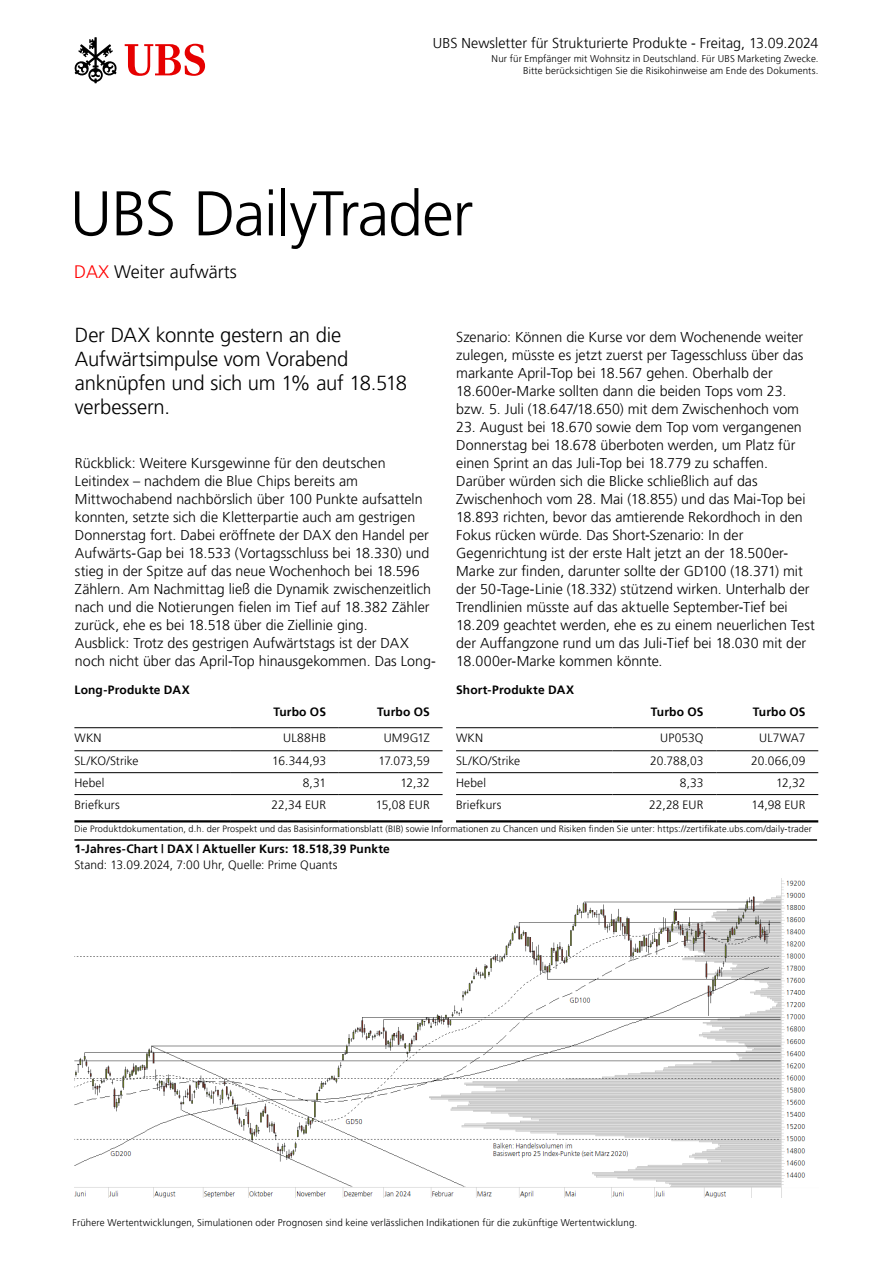
<style>
.page{position:relative;width:893px;height:1263px;background:#fff}
.page>*{position:absolute;margin:0;border:0;box-sizing:border-box;transform-origin:0 0}
.t1{font:300 63px "Frutiger 45";letter-spacing:-.025em;color:#000}
.t2{font:300 20.25px/24px "Frutiger 45";letter-spacing:-.01em;color:#000}
.t3{font:300 18px "Frutiger 45";color:#000}
.t4{font:300 14.25px/18px "Frutiger 45";color:#000}
.t5{font:300 12px "Frutiger 45";letter-spacing:.01em;color:#000}
.t6{font:300 12px "Frutiger 45";letter-spacing:.01em;color:#000}
.t7{font:300 9.75px/12px "Frutiger 45";letter-spacing:.015em;color:#000;text-align:right}
.t8{font:300 9.15px "Frutiger 45";letter-spacing:.015em;color:#000}
.s1{color:#f00}
</style>
<div class="page">
<svg style="left:125px;top:44px;width:80px;height:32px"></svg>
<svg style="left:74px;top:37px;width:43px;height:46px"></svg>
<img style="left:74px;top:878px;width:732px;height:319px">
<hr style="left:231px;top:750px;width:108px;height:1px;background:#000">
<hr style="left:74px;top:727px;width:157px;height:1px;background:#000">
<hr style="left:231px;top:727px;width:108px;height:1px;background:#000">
<hr style="left:339px;top:727px;width:104px;height:1px;background:#000">
<hr style="left:74px;top:750px;width:157px;height:1px;background:#000">
<hr style="left:339px;top:750px;width:104px;height:1px;background:#000">
<hr style="left:74px;top:772px;width:157px;height:1px;background:#000">
<hr style="left:231px;top:772px;width:108px;height:1px;background:#000">
<hr style="left:339px;top:772px;width:104px;height:1px;background:#000">
<hr style="left:74px;top:794px;width:157px;height:1px;background:#000">
<hr style="left:231px;top:794px;width:108px;height:1px;background:#000">
<hr style="left:339px;top:794px;width:104px;height:1px;background:#000">
<hr style="left:74px;top:820px;width:157px;height:2px;background:#000">
<hr style="left:231px;top:820px;width:108px;height:2px;background:#000">
<hr style="left:339px;top:820px;width:104px;height:2px;background:#000">
<hr style="left:716px;top:750px;width:102px;height:1px;background:#000">
<hr style="left:456px;top:727px;width:156px;height:1px;background:#000">
<hr style="left:612px;top:727px;width:104px;height:1px;background:#000">
<hr style="left:716px;top:727px;width:102px;height:1px;background:#000">
<hr style="left:456px;top:750px;width:156px;height:1px;background:#000">
<hr style="left:612px;top:750px;width:104px;height:1px;background:#000">
<hr style="left:456px;top:772px;width:156px;height:1px;background:#000">
<hr style="left:612px;top:772px;width:104px;height:1px;background:#000">
<hr style="left:716px;top:772px;width:102px;height:1px;background:#000">
<hr style="left:456px;top:794px;width:156px;height:1px;background:#000">
<hr style="left:612px;top:794px;width:104px;height:1px;background:#000">
<hr style="left:716px;top:794px;width:102px;height:1px;background:#000">
<hr style="left:456px;top:820px;width:156px;height:2px;background:#000">
<hr style="left:612px;top:820px;width:104px;height:2px;background:#000">
<hr style="left:716px;top:820px;width:102px;height:2px;background:#000">
<hr style="left:74px;top:839px;width:743px;height:2px;background:#000">
<p class="t4" style="left:433px;top:34px;width:387px">UBS Newsletter für Strukturierte Produkte - Freitag, 13.09.2024</p>
<p class="t7" style="left:492px;top:53px;width:328px">Nur für Empfänger mit Wohnsitz in Deutschland. Für UBS Marketing Zwecke.<br>Bitte berücksichtigen Sie die Risikohinweise am Ende des Dokuments.</p>
<h1 class="t1" style="left:70px;top:177px;width:405px">UBS DailyTrader</h1>
<p class="t3" style="left:74px;top:261px;width:164px"><span class="s1">DAX</span> Weiter aufwärts</p>
<h2 class="t2" style="left:75px;top:323px;width:334px">Der DAX konnte gestern an die<br>Aufwärtsimpulse vom Vorabend anknüpfen und sich um 1% auf 18.518 verbessern.</h2>
<p class="t4" style="left:75px;top:454px;width:362px">Rückblick: Weitere Kursgewinne für den deutschen Leitindex – nachdem die Blue Chips bereits am Mittwochabend nachbörslich über 100 Punkte aufsatteln konnten, setzte sich die Kletterpartie auch am gestrigen Donnerstag fort. Dabei eröffnete der DAX den Handel per Aufwärts-Gap bei 18.533 (Vortagsschluss bei 18.330) und stieg in der Spitze auf das neue Wochenhoch bei 18.596<br>Zählern. Am Nachmittag ließ die Dynamik zwischenzeitlich nach und die Notierungen fielen im Tief auf 18.382 Zähler zurück, ehe es bei 18.518 über die Ziellinie ging.<br>Ausblick: Trotz des gestrigen Aufwärtstags ist der DAX noch nicht über das April-Top hinausgekommen. Das Long-</p>
<p class="t4" style="left:456px;top:328px;width:349px">Szenario: Können die Kurse vor dem Wochenende weiter zulegen, müsste es jetzt zuerst per Tagesschluss über das markante April-Top bei 18.567 gehen. Oberhalb der 18.600er-Marke sollten dann die beiden Tops vom 23. bzw. 5. Juli (18.647/18.650) mit dem Zwischenhoch vom</p>
<p class="t4" style="left:456px;top:418px;width:360px">23. August bei 18.670 sowie dem Top vom vergangenen Donnerstag bei 18.678 überboten werden, um Platz für einen Sprint an das Juli-Top bei 18.779 zu schaffen.<br>Darüber würden sich die Blicke schließlich auf das Zwischenhoch vom 28. Mai (18.855) und das Mai-Top bei 18.893 richten, bevor das amtierende Rekordhoch in den Fokus rücken würde. Das Short-Szenario: In der Gegenrichtung ist der erste Halt jetzt an der 18.500er-Marke zur finden, darunter sollte der GD100 (18.371) mit der 50-Tage-Linie (18.332) stützend wirken. Unterhalb der Trendlinien müsste auf das aktuelle September-Tief bei 18.209 geachtet werden, ehe es zu einem neuerlichen Test der Auffangzone rund um das Juli-Tief bei 18.030 mit der 18.000er-Marke kommen könnte.</p>
<p class="t6" style="left:74px;top:682px;width:117px">Long-Produkte DAX</p>
<p class="t6" style="left:456px;top:682px;width:119px">Short-Produkte DAX</p>
<p class="t6" style="left:273px;top:705px;width:54px">Turbo OS</p>
<p class="t6" style="left:377px;top:705px;width:54px">Turbo OS</p>
<p class="t6" style="left:651px;top:705px;width:54px">Turbo OS</p>
<p class="t6" style="left:753px;top:705px;width:54px">Turbo OS</p>
<p class="t5" style="left:74px;top:731px;width:29px">WKN</p>
<p class="t5" style="left:283px;top:731px;width:44px">UL88HB</p>
<p class="t5" style="left:384px;top:731px;width:48px">UM9G1Z</p>
<p class="t5" style="left:74px;top:754px;width:66px">SL/KO/Strike</p>
<p class="t5" style="left:272px;top:754px;width:55px">16.344,93</p>
<p class="t5" style="left:378px;top:754px;width:53px">17.073,59</p>
<p class="t5" style="left:74px;top:776px;width:32px">Hebel</p>
<p class="t5" style="left:303px;top:776px;width:25px">8,31</p>
<p class="t5" style="left:400px;top:776px;width:31px">12,32</p>
<p class="t5" style="left:74px;top:798px;width:47px">Briefkurs</p>
<p class="t5" style="left:271px;top:798px;width:56px">22,34 EUR</p>
<p class="t5" style="left:376px;top:798px;width:55px">15,08 EUR</p>
<p class="t5" style="left:456px;top:731px;width:29px">WKN</p>
<p class="t5" style="left:660px;top:731px;width:45px">UP053Q</p>
<p class="t5" style="left:759px;top:731px;width:48px">UL7WA7</p>
<p class="t5" style="left:456px;top:754px;width:66px">SL/KO/Strike</p>
<p class="t5" style="left:650px;top:754px;width:55px">20.788,03</p>
<p class="t5" style="left:751px;top:754px;width:56px">20.066,09</p>
<p class="t5" style="left:456px;top:776px;width:32px">Hebel</p>
<p class="t5" style="left:680px;top:776px;width:25px">8,33</p>
<p class="t5" style="left:776px;top:776px;width:31px">12,32</p>
<p class="t5" style="left:456px;top:798px;width:47px">Briefkurs</p>
<p class="t5" style="left:649px;top:798px;width:56px">22,28 EUR</p>
<p class="t5" style="left:751px;top:798px;width:56px">14,98 EUR</p>
<p class="t8" style="left:74px;top:823px;width:739px">Die Produktdokumentation, d.h. der Prospekt und das Basisinformationsblatt (BIB) sowie Informationen zu Chancen und Risiken finden Sie unter: https://zertifikate.ubs.com/daily-trader</p>
<p class="t6" style="left:74px;top:842px;width:317px">1-Jahres-Chart | DAX | Aktueller Kurs: 18.518,39 Punkte</p>
<p class="t5" style="left:74px;top:858px;width:265px">Stand: 13.09.2024, 7:00 Uhr, Quelle: Prime Quants</p>
<p class="t7" style="left:73px;top:1216px;width:566px">Frühere Wertentwicklungen, Simulationen oder Prognosen sind keine verlässlichen Indikationen für die zukünftige Wertentwicklung.</p>
</div>
